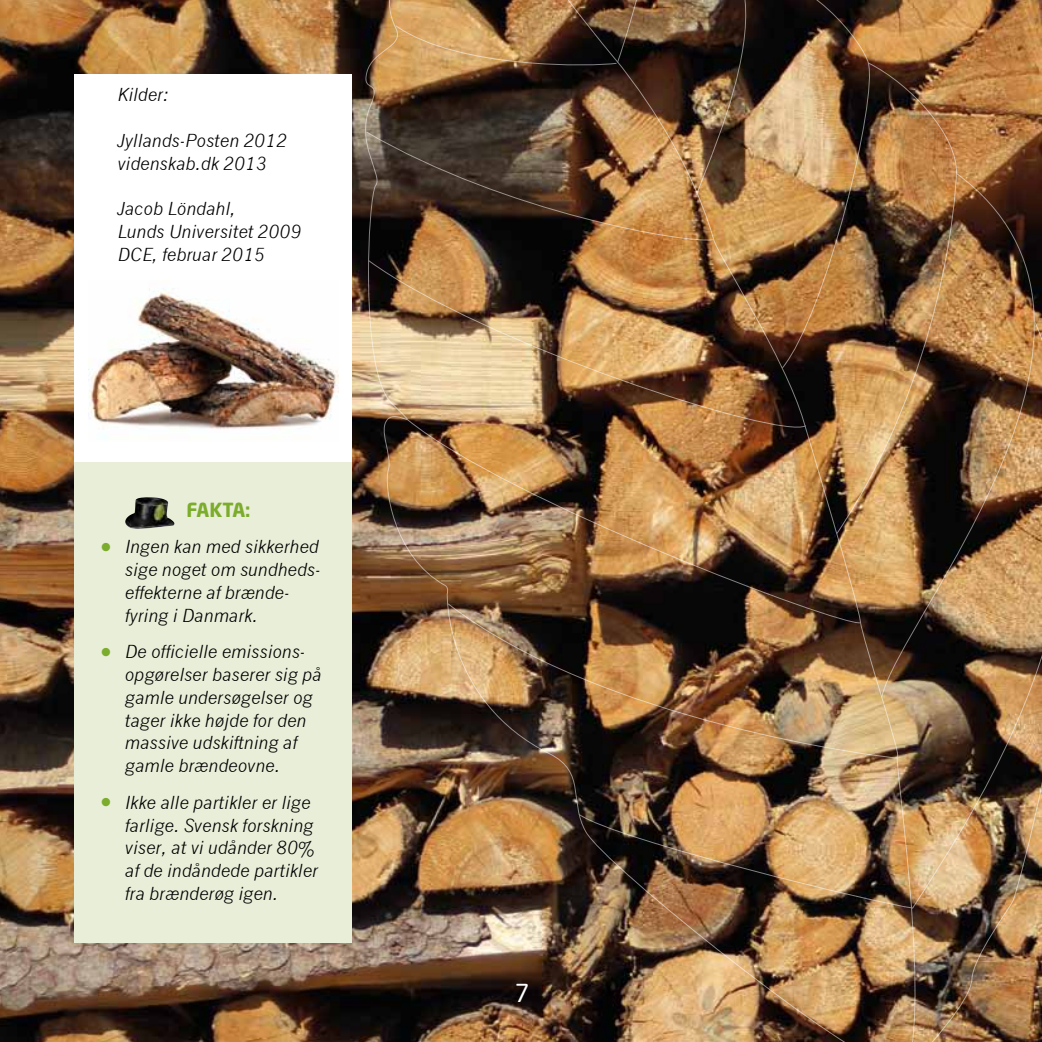
<style>
.page{position:relative;width:1042px;height:1042px;background:#fff}
.page>*{position:absolute;margin:0;border:0;box-sizing:border-box;transform-origin:0 0}
.t1{font:24.5px "Neo Sans Std";color:#fff}
.t2{font:700 19.25px "Neo Sans Std";letter-spacing:-.03em;color:#7cac2b}
.t3{font:italic 17.5px/22.8px "News Gothic";color:#000}
.s1{font-size:33.25px;color:#7cac2b}
</style>
<div class="page">
<img style="left:0;top:0;width:353px;height:1042px">
<img style="left:353px;top:0;width:689px;height:1042px">
<img style="left:365px;top:0;width:459px;height:244px">
<img style="left:367px;top:259px;width:440px;height:180px">
<img style="left:406px;top:418px;width:455px;height:207px">
<img style="left:447px;top:603px;width:451px;height:156px">
<img style="left:578px;top:813px;width:336px;height:96px">
<div style="left:74px;top:74px;width:278px;height:209px;background:#fff"></div>
<div style="left:74px;top:454px;width:278px;height:489px;background:#e8eed8"></div>
<div style="left:74px;top:280px;width:278px;height:182px;background:#fff"></div>
<img style="left:89px;top:280px;width:249px;height:149px">
<img style="left:135px;top:497px;width:11px;height:14px">
<p class="t3" style="left:117px;top:84px;width:53px">Kilder:</p>
<p class="t3" style="left:117px;top:129px;width:171px">Jyllands-Posten 2012 videnskab.dk 2013</p>
<p class="t3" style="left:117px;top:197px;width:186px">Jacob Löndahl,<br>Lunds Universitet 2009<br>DCE, februar 2015</p>
<p class="t2" style="left:187px;top:497px;width:66px">FAKTA:</p>
<p class="t3" style="left:125px;top:536px;width:197px;text-indent:-25px"><span class="s1">•</span> Ingen kan med sikkerhed sige noget om sundheds&shy;effekterne af brænde&shy;fyring i Danmark.</p>
<p class="t3" style="left:125px;top:641px;width:198px;text-indent:-25px"><span class="s1">•</span> De officielle emissions&shy;opgørelser baserer sig på gamle undersøgelser og tager ikke højde for den massive udskiftning af gamle brændeovne.</p>
<p class="t3" style="left:125px;top:791px;width:195px;text-indent:-25px"><span class="s1">•</span> Ikke alle partikler er lige farlige. Svensk forskning viser, at vi udånder 80% af de indåndede partikler fra brænderøg igen.</p>
<h1 class="t1" style="left:515px;top:978px;width:16px">7</h1>
</div>
